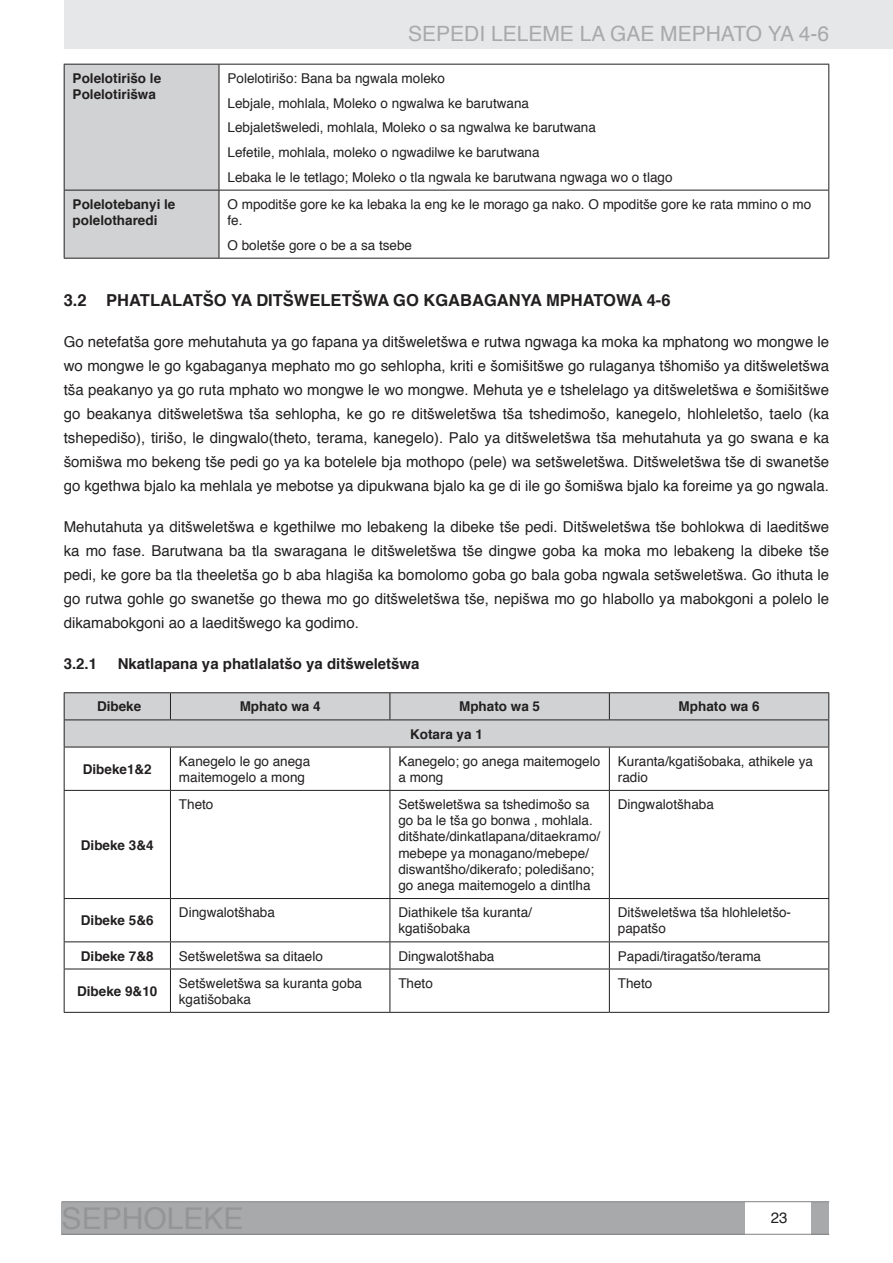
<style>
.page{position:relative;width:893px;height:1263px;background:#fff}
.page>*{position:absolute;margin:0;border:0;box-sizing:border-box;transform-origin:0 0}
.t1{font:21px "Helvetica";color:#a7a9ab}
.t2{font:700 16.5px "Helvetica";color:#221f1f}
.t3{font:15px/24px "Helvetica";color:#221f1f;text-align:justify}
.t4{font:700 15px "Helvetica";color:#221f1f}
.t5{font:13.5px/16.2px "Helvetica";color:#221f1f}
.t6{font:700 13.5px/16.2px "Helvetica";color:#221f1f}
</style>
<div class="page">
<div style="left:64px;top:0;width:829px;height:49px;background:#e6e7e8"></div>
<div style="left:62px;top:1202px;width:683px;height:32px;background:#a7a9ab"></div>
<div style="left:812px;top:1202px;width:17px;height:32px;background:#a7a9ab"></div>
<hr style="left:62px;top:1234px;width:767px;height:1px;background:#808284">
<hr style="left:62px;top:1201px;width:767px;height:1px;background:#808284">
<div style="left:65px;top:65px;width:154px;height:193px;background:#d1d2d4"></div>
<hr style="left:64px;top:64px;width:155px;height:1px;background:#221f1f">
<hr style="left:64px;top:65px;width:1px;height:125px;background:#221f1f">
<hr style="left:219px;top:64px;width:610px;height:1px;background:#221f1f">
<hr style="left:219px;top:65px;width:1px;height:125px;background:#221f1f">
<hr style="left:828px;top:65px;width:1px;height:125px;background:#221f1f">
<hr style="left:64px;top:190px;width:155px;height:1px;background:#221f1f">
<hr style="left:64px;top:190px;width:1px;height:68px;background:#221f1f">
<hr style="left:219px;top:190px;width:610px;height:1px;background:#221f1f">
<hr style="left:219px;top:190px;width:1px;height:68px;background:#221f1f">
<hr style="left:828px;top:190px;width:1px;height:68px;background:#221f1f">
<hr style="left:64px;top:258px;width:155px;height:1px;background:#221f1f">
<hr style="left:219px;top:258px;width:610px;height:1px;background:#221f1f">
<hr style="left:64px;top:692px;width:106px;height:1px;background:#221f1f">
<hr style="left:170px;top:692px;width:220px;height:1px;background:#221f1f">
<hr style="left:390px;top:692px;width:219px;height:1px;background:#221f1f">
<hr style="left:609px;top:692px;width:220px;height:1px;background:#221f1f">
<svg style="left:64px;top:693px;width:765px;height:54px;background:#c9cacc"></svg>
<hr style="left:64px;top:747px;width:106px;height:1px;background:#221f1f">
<hr style="left:64px;top:747px;width:1px;height:43px;background:#221f1f">
<hr style="left:170px;top:747px;width:220px;height:1px;background:#221f1f">
<hr style="left:170px;top:747px;width:1px;height:43px;background:#221f1f">
<hr style="left:390px;top:747px;width:219px;height:1px;background:#221f1f">
<hr style="left:390px;top:747px;width:1px;height:43px;background:#221f1f">
<hr style="left:609px;top:747px;width:220px;height:1px;background:#221f1f">
<hr style="left:609px;top:747px;width:1px;height:43px;background:#221f1f">
<hr style="left:828px;top:747px;width:1px;height:43px;background:#221f1f">
<hr style="left:64px;top:790px;width:106px;height:1px;background:#221f1f">
<hr style="left:64px;top:791px;width:1px;height:107px;background:#221f1f">
<hr style="left:170px;top:790px;width:220px;height:1px;background:#221f1f">
<hr style="left:170px;top:791px;width:1px;height:107px;background:#221f1f">
<hr style="left:390px;top:790px;width:219px;height:1px;background:#221f1f">
<hr style="left:390px;top:791px;width:1px;height:107px;background:#221f1f">
<hr style="left:609px;top:790px;width:220px;height:1px;background:#221f1f">
<hr style="left:609px;top:791px;width:1px;height:107px;background:#221f1f">
<hr style="left:828px;top:791px;width:1px;height:107px;background:#221f1f">
<hr style="left:64px;top:898px;width:106px;height:1px;background:#221f1f">
<hr style="left:64px;top:899px;width:1px;height:42px;background:#221f1f">
<hr style="left:170px;top:898px;width:220px;height:1px;background:#221f1f">
<hr style="left:170px;top:899px;width:1px;height:42px;background:#221f1f">
<hr style="left:390px;top:898px;width:219px;height:1px;background:#221f1f">
<hr style="left:390px;top:899px;width:1px;height:42px;background:#221f1f">
<hr style="left:609px;top:898px;width:220px;height:1px;background:#221f1f">
<hr style="left:609px;top:899px;width:1px;height:42px;background:#221f1f">
<hr style="left:828px;top:899px;width:1px;height:42px;background:#221f1f">
<hr style="left:64px;top:941px;width:106px;height:1px;background:#221f1f">
<svg style="left:64px;top:942px;width:1px;height:27px"></svg>
<hr style="left:170px;top:941px;width:220px;height:1px;background:#221f1f">
<svg style="left:170px;top:942px;width:1px;height:27px"></svg>
<hr style="left:390px;top:941px;width:219px;height:1px;background:#221f1f">
<svg style="left:390px;top:942px;width:1px;height:27px"></svg>
<hr style="left:609px;top:941px;width:220px;height:1px;background:#221f1f">
<svg style="left:609px;top:942px;width:1px;height:27px"></svg>
<svg style="left:828px;top:942px;width:1px;height:27px"></svg>
<hr style="left:64px;top:969px;width:106px;height:1px;background:#221f1f">
<hr style="left:64px;top:969px;width:1px;height:43px;background:#221f1f">
<hr style="left:170px;top:969px;width:220px;height:1px;background:#221f1f">
<hr style="left:170px;top:969px;width:1px;height:43px;background:#221f1f">
<hr style="left:390px;top:969px;width:219px;height:1px;background:#221f1f">
<hr style="left:390px;top:969px;width:1px;height:43px;background:#221f1f">
<hr style="left:609px;top:969px;width:220px;height:1px;background:#221f1f">
<hr style="left:609px;top:969px;width:1px;height:43px;background:#221f1f">
<hr style="left:828px;top:969px;width:1px;height:43px;background:#221f1f">
<hr style="left:64px;top:1012px;width:106px;height:1px;background:#221f1f">
<hr style="left:170px;top:1012px;width:220px;height:1px;background:#221f1f">
<hr style="left:390px;top:1012px;width:219px;height:1px;background:#221f1f">
<hr style="left:609px;top:1012px;width:220px;height:1px;background:#221f1f">
<h1 class="t1" style="left:408px;top:21px;width:422px">SEPEDI LELEME LA GAE MEPHATO YA 4-6</h1>
<p class="t6" style="left:73px;top:71px;width:90px">Polelotirišo le<br>Polelotirišwa</p>
<p class="t5" style="left:227px;top:66px;width:446px;line-height:24.8px">Polelotirišo: Bana ba ngwala moleko<br>Lebjale, mohlala, Moleko o ngwalwa ke barutwana<br>Lebjaletšweledi, mohlala, Moleko o sa ngwalwa ke barutwana<br>Lefetile, mohlala, moleko o ngwadilwe ke barutwana<br>Lebaka le le tetlago; Moleko o tla ngwala ke barutwana ngwaga wo o tlago</p>
<p class="t6" style="left:73px;top:197px;width:104px">Polelotebanyi le polelotharedi</p>
<p class="t5" style="left:227px;top:196px;width:585px">O mpoditše gore ke ka lebaka la eng ke le morago ga nako. O mpoditše gore ke rata mmino o mo fe.</p>
<p class="t5" style="left:227px;top:237px;width:186px">O boletše gore o be a sa tsebe</p>
<p class="t2" style="left:64px;top:294px;width:608px">3.2 PHATLALATŠO YA DITŠWELETŠWA GO KGABAGANYA MPHATOWA 4-6</p>
<p class="t3" style="left:64px;top:330px;width:767px">Go netefatša gore mehutahuta ya go fapana ya ditšweletšwa e rutwa ngwaga ka moka ka mphatong wo mongwe le wo mongwe le go kgabaganya mephato mo go sehlopha, kriti e šomišitšwe go rulaganya tšhomišo ya ditšweletšwa tša peakanyo ya go ruta mphato wo mongwe le wo mongwe. Mehuta ye e tshelelago ya ditšweletšwa e šomišitšwe go beakanya ditšweletšwa tša sehlopha, ke go re ditšweletšwa tša tshedimošo, kanegelo, hlohleletšo, taelo (ka tshepedišo), tirišo, le dingwalo(theto, terama, kanegelo). Palo ya ditšweletšwa tša mehutahuta ya go swana e ka šomišwa mo bekeng tše pedi go ya ka botelele bja mothopo (pele) wa setšweletšwa. Ditšweletšwa tše di swanetše go kgethwa bjalo ka mehlala ye mebotse ya dipukwana bjalo ka ge di ile go šomišwa bjalo ka foreime ya go ngwala.</p>
<p class="t3" style="left:64px;top:515px;width:767px">Mehutahuta ya ditšweletšwa e kgethilwe mo lebakeng la dibeke tše pedi. Ditšweletšwa tše bohlokwa di laeditšwe ka mo fase. Barutwana ba tla swaragana le ditšweletšwa tše dingwe goba ka moka mo lebakeng la dibeke tše pedi, ke gore ba tla theeletša go b aba hlagiša ka bomolomo goba go bala goba ngwala setšweletšwa. Go ithuta le go rutwa gohle go swanetše go thewa mo go ditšweletšwa tše, nepišwa mo go hlabollo ya mabokgoni a polelo le dikamabokgoni ao a laeditšwego ka godimo.</p>
<p class="t4" style="left:64px;top:658px;width:35px">3.2.1</p>
<p class="t4" style="left:118px;top:658px;width:303px">Nkatlapana ya phatlalatšo ya ditšweletšwa</p>
<p class="t6" style="left:97px;top:700px;width:46px">Dibeke</p>
<p class="t6" style="left:240px;top:700px;width:83px">Mphato wa 4</p>
<p class="t6" style="left:459px;top:700px;width:83px">Mphato wa 5</p>
<p class="t6" style="left:679px;top:700px;width:83px">Mphato wa 6</p>
<p class="t6" style="left:410px;top:727px;width:74px">Kotara ya 1</p>
<p class="t6" style="left:83px;top:762px;width:71px">Dibeke1&amp;2</p>
<p class="t5" style="left:179px;top:753px;width:133px">Kanegelo le go anega maitemogelo a mong</p>
<p class="t5" style="left:398px;top:753px;width:203px">Kanegelo; go anega maitemogelo a mong</p>
<p class="t5" style="left:618px;top:753px;width:197px">Kuranta/kgatišobaka, athikele ya radio</p>
<p class="t6" style="left:81px;top:838px;width:74px">Dibeke 3&amp;4</p>
<p class="t6" style="left:81px;top:913px;width:74px">Dibeke 5&amp;6</p>
<p class="t5" style="left:179px;top:797px;width:36px">Theto</p>
<p class="t5" style="left:398px;top:796px;width:203px">Setšweletšwa sa tshedimošo sa go ba le tša go bonwa , mohlala. ditšhate/dinkatlapana/ditaekramo/ mebepe ya monagano/mebepe/ diswantšho/dikerafo; poledišano; go anega maitemogelo a dintlha</p>
<p class="t5" style="left:618px;top:796px;width:98px">Dingwalotšhaba</p>
<p class="t5" style="left:179px;top:905px;width:98px">Dingwalotšhaba</p>
<p class="t5" style="left:398px;top:905px;width:135px">Diathikele tša kuranta/ kgatišobaka</p>
<p class="t5" style="left:618px;top:905px;width:175px">Ditšweletšwa tša hlohleletšo&shy;papatšo</p>
<p class="t6" style="left:81px;top:949px;width:74px">Dibeke 7&amp;8</p>
<p class="t5" style="left:179px;top:948px;width:146px">Setšweletšwa sa ditaelo</p>
<p class="t5" style="left:398px;top:948px;width:98px">Dingwalotšhaba</p>
<p class="t5" style="left:618px;top:948px;width:145px">Papadi/tiragatšo/terama</p>
<p class="t6" style="left:77px;top:984px;width:82px">Dibeke 9&amp;10</p>
<p class="t5" style="left:179px;top:975px;width:185px">Setšweletšwa sa kuranta goba kgatišobaka</p>
<p class="t5" style="left:398px;top:976px;width:36px">Theto</p>
<p class="t5" style="left:618px;top:976px;width:36px">Theto</p>
<p class="t3" style="left:771px;top:1206px;width:18px">23</p>
</div>
